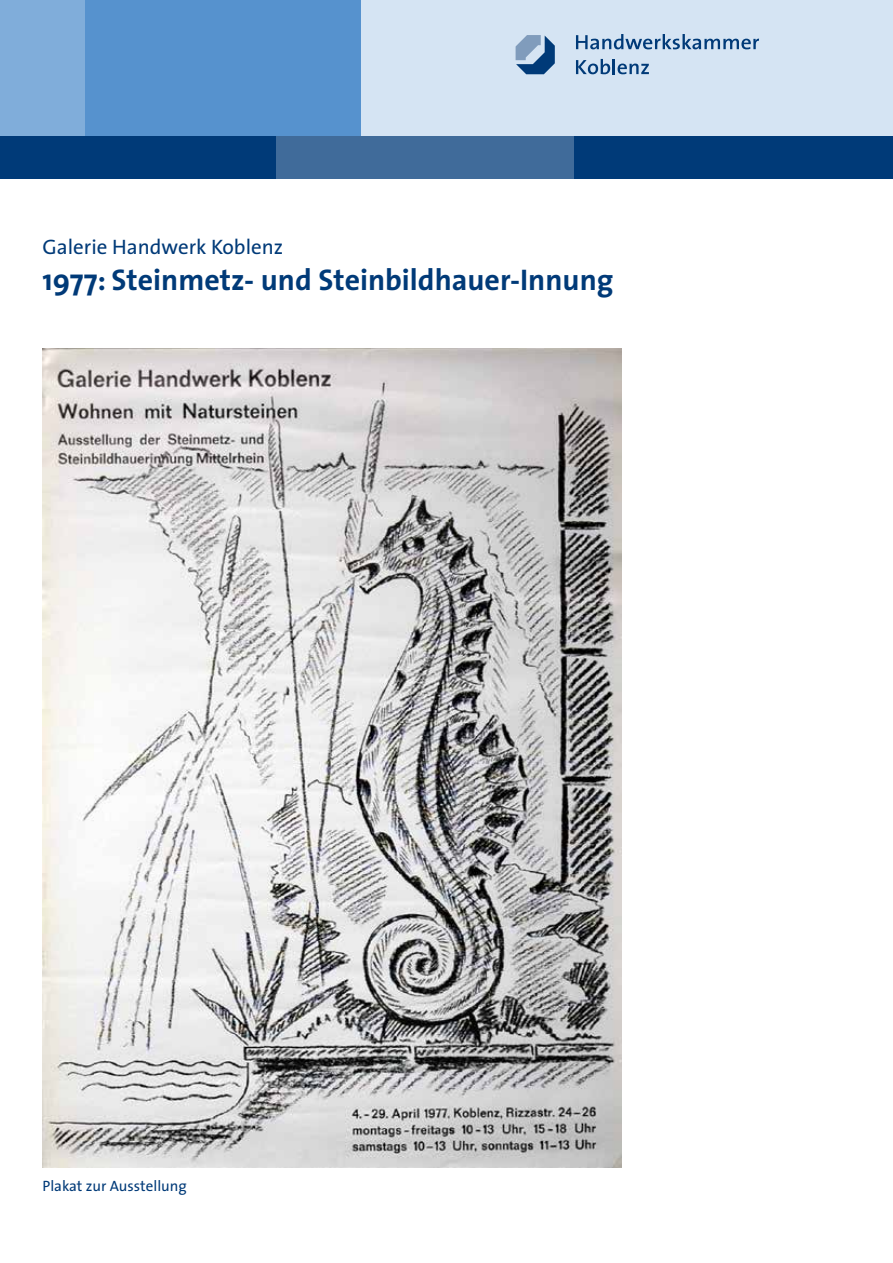
<style>
.page{position:relative;width:893px;height:1263px;background:#fff}
.page>*{position:absolute;margin:0;border:0;box-sizing:border-box;transform-origin:0 0}
.t1{font:700 30px "The Sans";color:#003a78}
.t2{font:21px "The Sans";color:#003a78}
.t3{font:15px "The Sans";color:#003a78}
</style>
<div class="page">
<div style="left:0;top:0;width:85px;height:136px;background:#80adda"></div>
<div style="left:85px;top:0;width:340px;height:136px;background:#5692ce"></div>
<div style="left:574px;top:136px;width:319px;height:43px;background:#003a78"></div>
<div style="left:0;top:136px;width:276px;height:43px;background:#003a78"></div>
<div style="left:276px;top:136px;width:298px;height:43px;background:#406b9a"></div>
<div style="left:361px;top:0;width:532px;height:136px;background:#d5e4f3"></div>
<svg style="left:576px;top:34px;width:183px;height:15px"></svg>
<svg style="left:576px;top:59px;width:73px;height:15px"></svg>
<svg style="left:516px;top:35px;width:39px;height:39px"></svg>
<img style="left:43px;top:349px;width:578px;height:818px">
<p class="t2" style="left:43px;top:233px;width:242px">Galerie Handwerk Koblenz</p>
<p class="t1" style="left:43px;top:261px;width:572px">1977: Steinmetz- und Steinbildhauer-Innung</p>
<p class="t3" style="left:43px;top:1176px;width:146px">Plakat zur Ausstellung</p>
</div>
